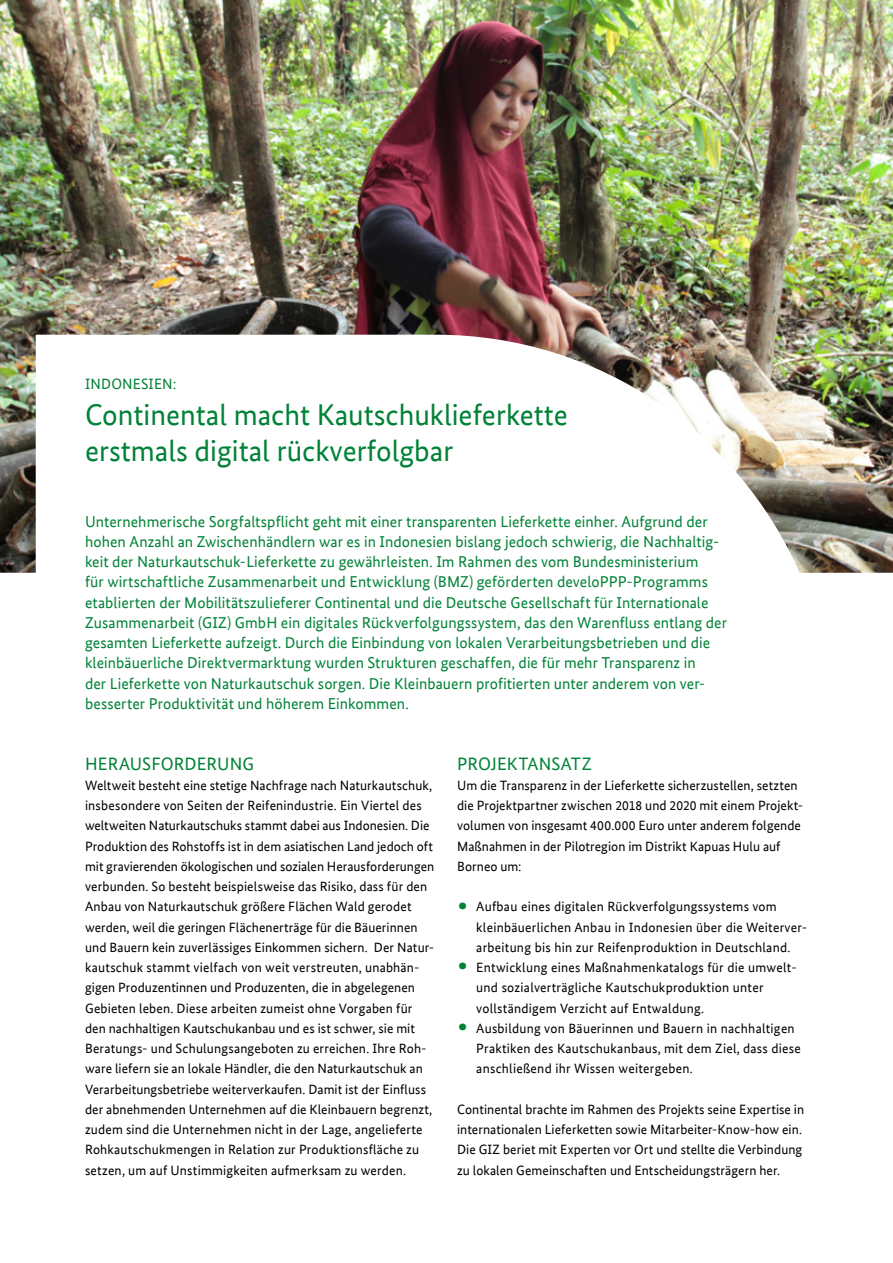
<style>
.page{position:relative;width:893px;height:1263px;background:#fff}
.page>*{position:absolute;margin:0;border:0;box-sizing:border-box;transform-origin:0 0}
.t1{font:30px/36px "Bundes Sans Office";color:#008237}
.t2{font:18px "Bundes Sans Office";letter-spacing:.01em;color:#008237}
.t3{font:15.75px/20.2px "Bundes Sans Office";letter-spacing:.005em;color:#008237}
.t4{font:15px "Bundes Sans Office";letter-spacing:.01em;color:#008237}
.t5{font:13.5px/20.2px "Bundes Sans Office";letter-spacing:.01em;color:#000}
.s1{font-size:33px;color:#008237}
</style>
<div class="page">
<img style="left:0;top:0;width:893px;height:573px">
<p class="t4" style="left:85px;top:375px;width:93px">INDONESIEN:</p>
<h1 class="t1" style="left:85px;top:397px;width:484px">Continental macht Kautschuklieferkette erstmals digital rückverfolgbar</h1>
<p class="t3" style="left:85px;top:511px;width:644px">Unternehmerische Sorgfaltspflicht geht mit einer transparenten Lieferkette einher. Aufgrund der hohen Anzahl an Zwischenhändlern war es in Indonesien bislang jedoch schwierig, die Nachhaltig&shy;keit der Naturkautschuk-Lieferkette zu gewährleisten. Im Rahmen des vom Bundesministerium<br>für wirtschaftliche Zusammenarbeit und Entwicklung (BMZ) geförderten develoPPP-Programms etablierten der Mobilitätszulieferer Continental und die Deutsche Gesellschaft für Internationale Zusammenarbeit (GIZ) GmbH ein digitales Rückverfolgungssystem, das den Warenfluss entlang der gesamten Lieferkette aufzeigt. Durch die Einbindung von lokalen Verarbeitungsbetrieben und die kleinbäuerliche Direktvermarktung wurden Strukturen geschaffen, die für mehr Transparenz in<br>der Lieferkette von Naturkautschuk sorgen. Die Kleinbauern profitierten unter anderem von ver&shy;besserter Produktivität und höherem Einkommen.</p>
<h2 class="t2" style="left:85px;top:753px;width:170px">HERAUSFORDERUNG</h2>
<p class="t5" style="left:85px;top:775px;width:351px">Weltweit besteht eine stetige Nachfrage nach Naturkautschuk, insbesondere von Seiten der Reifenindustrie. Ein Viertel des weltweiten Naturkautschuks stammt dabei aus Indonesien. Die Produktion des Rohstoffs ist in dem asiatischen Land jedoch oft mit gravierenden ökologischen und sozialen Herausforderungen verbunden. So besteht beispielsweise das Risiko, dass für den Anbau von Naturkautschuk größere Flächen Wald gerodet werden, weil die geringen Flächenerträge für die Bäuerinnen und Bauern kein zuverlässiges Einkommen sichern. Der Natur&shy;kautschuk stammt vielfach von weit verstreuten, unabhän&shy;gigen Produzentinnen und Produzenten, die in abgelegenen Gebieten leben. Diese arbeiten zumeist ohne Vorgaben für den nachhaltigen Kautschukanbau und es ist schwer, sie mit Beratungs- und Schulungsangeboten zu erreichen. Ihre Roh&shy;ware liefern sie an lokale Händler, die den Naturkautschuk an Verarbeitungsbetriebe weiterverkaufen. Damit ist der Einfluss der abnehmenden Unternehmen auf die Kleinbauern begrenzt, zudem sind die Unternehmen nicht in der Lage, angelieferte Rohkautschukmengen in Relation zur Produktionsfläche zu setzen, um auf Unstimmigkeiten aufmerksam zu werden.</p>
<h2 class="t2" style="left:457px;top:753px;width:136px">PROJEKTANSATZ</h2>
<p class="t5" style="left:457px;top:775px;width:348px">Um die Transparenz in der Lieferkette sicherzustellen, setzten die Projektpartner zwischen 2018 und 2020 mit einem Projekt&shy;volumen von insgesamt 400.000 Euro unter anderem folgende Maßnahmen in der Pilotregion im Distrikt Kapuas Hulu auf Borneo um:</p>
<p class="t5" style="left:476px;top:897px;width:333px;text-indent:-19px"><span class="s1">•</span> Aufbau eines digitalen Rückverfolgungssystems vom kleinbäuerlichen Anbau in Indonesien über die Weiterver&shy;arbeitung bis hin zur Reifenproduktion in Deutschland.</p>
<p class="t5" style="left:476px;top:957px;width:322px;text-indent:-19px"><span class="s1">•</span> Entwicklung eines Maßnahmenkatalogs für die umwelt&shy;und sozialverträgliche Kautschukproduktion unter vollständigem Verzicht auf Entwaldung.</p>
<p class="t5" style="left:476px;top:1018px;width:326px;text-indent:-19px"><span class="s1">•</span> Ausbildung von Bäuerinnen und Bauern in nachhaltigen<br>Praktiken des Kautschukanbaus, mit dem Ziel, dass diese anschließend ihr Wissen weitergeben.</p>
<p class="t5" style="left:457px;top:1099px;width:349px">Continental brachte im Rahmen des Projekts seine Expertise in internationalen Lieferketten sowie Mitarbeiter-Know-how ein.<br>Die GIZ beriet mit Experten vor Ort und stellte die Verbindung zu lokalen Gemeinschaften und Entscheidungsträgern her.</p>
</div>
